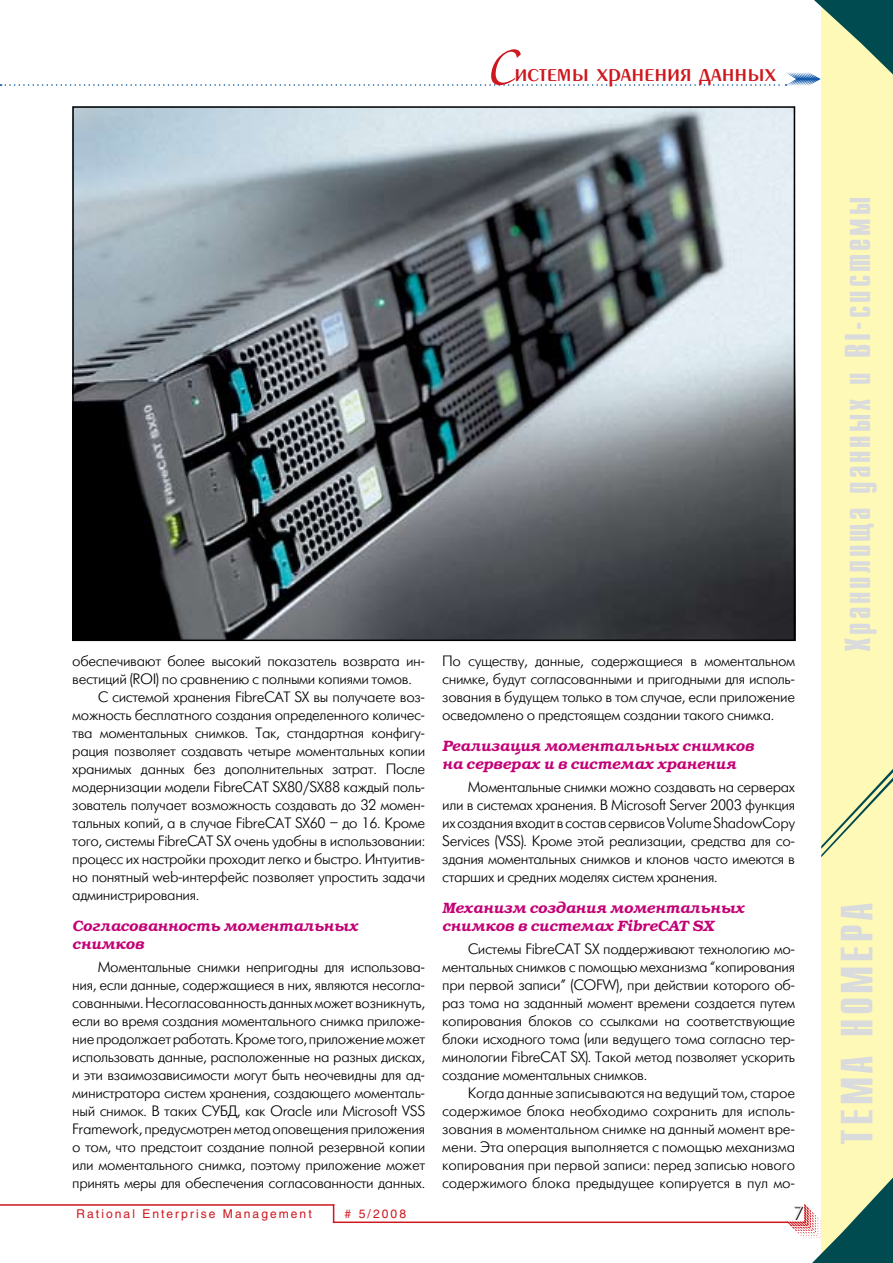
<style>
.page{position:relative;width:893px;height:1263px;background:#fff}
.page>*{position:absolute;margin:0;border:0;box-sizing:border-box;transform-origin:0 0}
.t1{font:700 45px "Compact C";letter-spacing:.08em;color:#d9dbdc}
.t2{font:700 36px "Compact C";letter-spacing:.08em;color:#d9dbdc}
.t3{font:27px "Penta Demi";color:#ce171e}
.t4{font:15px/18px "Futuris Light C";letter-spacing:-.025em;color:#000;text-align:justify}
.t5{font:italic 600 15px/18px "Bookman C";color:#c30075}
.t6{font:12px "Helios";letter-spacing:.17em;color:#ce171e}
.s1{font-family:"Zapf Chancery C";font-weight:500;font-style:italic;font-size:54px}
</style>
<div class="page">
<hr style="left:0;top:1204px;width:334px;height:2px;background:#ce171e">
<svg style="left:333px;top:1206px;width:1px;height:15px"></svg>
<hr style="left:333px;top:1221px;width:455px;height:2px;background:#ce171e">
<div style="left:821px;top:0;width:72px;height:1263px;background:#fff9b8"></div>
<svg style="left:821px;top:769px;width:72px;height:88px"></svg>
<svg style="left:0;top:0;width:893px;height:86px"></svg>
<img style="left:75px;top:109px;width:717px;height:529px">
<svg style="left:779px;top:1177px;width:114px;height:86px"></svg>
<h3 class="t3" style="left:486px;top:59px;width:291px"><span class="s1">С</span>истемы хранения данных</h3>
<p class="t4" style="left:72px;top:652px;width:354px">обеспечивают более высокий показатель возврата ин-</p>
<p class="t4" style="left:72px;top:670px;width:341px">вестиций (ROI) по сравнению с полными копиями томов.</p>
<p class="t4" style="left:98px;top:688px;width:329px">С системой хранения FibreCAT SX вы получаете воз-</p>
<p class="t4" style="left:72px;top:706px;width:354px">можность бесплатного создания определенного количес-</p>
<p class="t4" style="left:72px;top:724px;width:354px">тва моментальных снимков. Так, стандартная конфигу-</p>
<p class="t4" style="left:72px;top:742px;width:354px">рация позволяет создавать четыре моментальных копии</p>
<p class="t4" style="left:72px;top:760px;width:354px">хранимых данных без дополнительных затрат. После</p>
<p class="t4" style="left:72px;top:778px;width:354px">модернизации модели FibreCAT SX80/SX88 каждый поль-</p>
<p class="t4" style="left:72px;top:796px;width:354px">зователь получает возможность создавать до 32 момен-</p>
<p class="t4" style="left:72px;top:814px;width:354px">тальных копий, а в случае FibreCAT SX60 – до 16. Кроме</p>
<p class="t4" style="left:72px;top:832px;width:354px">того, системы FibreCAT SX очень удобны в использовании:</p>
<p class="t4" style="left:72px;top:850px;width:354px">процесс их настройки проходит легко и быстро. Интуитив-</p>
<p class="t4" style="left:72px;top:868px;width:354px">но понятный web-интерфейс позволяет упростить задачи</p>
<p class="t4" style="left:72px;top:886px;width:129px">администрирования.</p>
<p class="t5" style="left:72px;top:917px;width:287px">Согласованность моментальных снимков</p>
<p class="t4" style="left:72px;top:958px;width:354px;text-indent:26px">Моментальные снимки непригодны для использова&shy;ния, если данные, содержащиеся в них, являются несогла&shy;сованными. Несогласованность данных может возникнуть, если во время создания моментального снимка приложе&shy;ние продолжает работать. Кроме того, приложение может использовать данные, расположенные на разных дисках, и эти взаимозависимости могут быть неочевидны для ад&shy;министратора систем хранения, создающего моменталь&shy;ный снимок. В таких СУБД, как Oracle или Microsoft VSS Framework, предусмотрен метод оповещения приложения о том, что предстоит создание полной резервной копии или моментального снимка, поэтому приложение может принять меры для обеспечения согласованности данных.</p>
<p class="t6" style="left:77px;top:1207px;width:237px">Rational Enterprise Management</p>
<p class="t6" style="left:345px;top:1207px;width:63px"># 5/2008</p>
<p class="t4" style="left:442px;top:652px;width:354px">По существу, данные, содержащиеся в моментальном снимке, будут согласованными и пригодными для исполь&shy;зования в будущем только в том случае, если приложение осведомлено о предстоящем создании такого снимка.</p>
<p class="t5" style="left:442px;top:737px;width:313px">Реализация моментальных снимков на серверах и в системах хранения</p>
<p class="t4" style="left:442px;top:778px;width:354px;text-indent:26px">Моментальные снимки можно создавать на серверах или в системах хранения. В Microsoft Server 2003 функция их создания входит в состав сервисов Volume ShadowCopy Services (VSS). Кроме этой реализации, средства для со&shy;здания моментальных снимков и клонов часто имеются в старших и средних моделях систем хранения.</p>
<p class="t5" style="left:442px;top:899px;width:304px">Механизм создания моментальных снимков в системах FibreCAT SX</p>
<p class="t4" style="left:442px;top:940px;width:354px;text-indent:26px">Системы FibreCAT SX поддерживают технологию мо&shy;ментальных снимков с помощью механизма “копирования при первой записи” (COFW), при действии которого об&shy;раз тома на заданный момент времени создается путем копирования блоков со ссылками на соответствующие блоки исходного тома (или ведущего тома согласно тер&shy;минологии FibreCAT SX). Такой метод позволяет ускорить создание моментальных снимков.</p>
<p class="t4" style="left:442px;top:1084px;width:354px;text-indent:26px">Когда данные записываются на ведущий том, старое содержимое блока необходимо сохранить для исполь&shy;зования в моментальном снимке на данный момент вре&shy;мени. Эта операция выполняется с помощью механизма копирования при первой записи: перед записью нового содержимого блока предыдущее копируется в пул мо-</p>
<h2 class="t2" style="left:840px;top:652px;width:457px;rotate:-90deg">Хранилища данных и BI-системы</h2>
<h1 class="t1" style="left:835px;top:1144px;width:244px;rotate:-90deg">ТЕМА НОМЕРА</h1>
</div>
